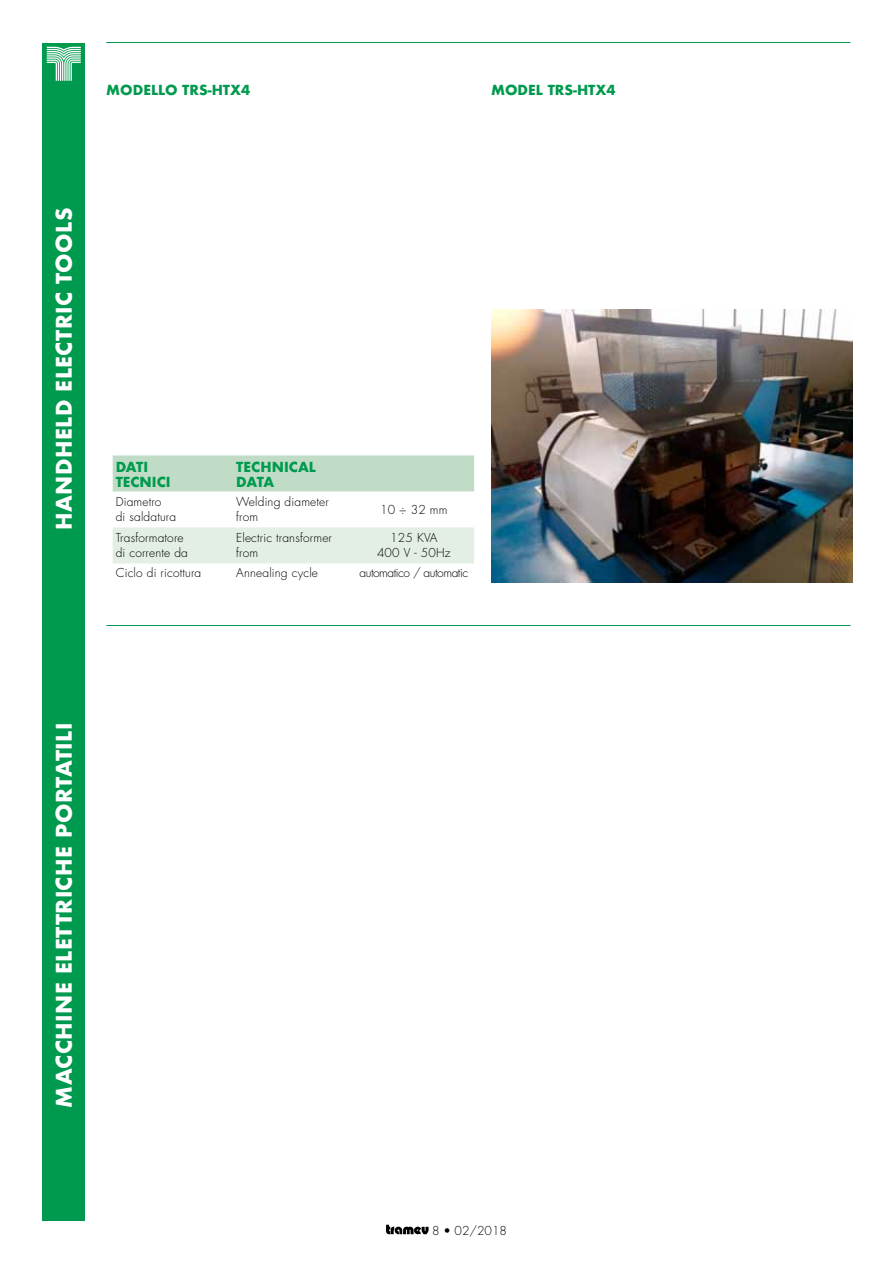
<style>
.page{position:relative;width:893px;height:1263px;background:#fff}
.page>*{position:absolute;margin:0;border:0;box-sizing:border-box;transform-origin:0 0}
.t1{font:700 21px "Futura";letter-spacing:.02em;color:#fff}
.t2{font:700 13.5px/15px "Futura";color:#009a4e}
.t3{font:300 12px/15px "Futura";letter-spacing:.015em;color:#000}
.t4{font:300 12px "Futura";letter-spacing:-.035em;color:#000}
</style>
<div class="page">
<div style="left:43px;top:43px;width:42px;height:1177px;background:#009a4e"></div>
<svg style="left:386px;top:1225px;width:43px;height:9px"></svg>
<svg style="left:47px;top:47px;width:34px;height:34px"></svg>
<hr style="left:106px;top:42px;width:744px;height:1px;background:#009a4e">
<hr style="left:106px;top:625px;width:744px;height:1px;background:#009a4e">
<div style="left:113px;top:455px;width:361px;height:36px;background:#c0dcc7"></div>
<div style="left:113px;top:527px;width:361px;height:36px;background:#e3efe5"></div>
<img style="left:491px;top:310px;width:362px;height:273px">
<p class="t2" style="left:106px;top:83px;width:145px">MO DELLO TRS-HTX4</p>
<p class="t2" style="left:491px;top:83px;width:126px">MO DEL TRS-HTX4</p>
<h1 class="t1" style="left:49px;top:530px;width:322px;rotate:-90deg">HANDHELD ELECTRIC TOOLS</h1>
<p class="t2" style="left:116px;top:459px;width:56px">DATI<br>TECNICI</p>
<p class="t2" style="left:236px;top:459px;width:81px">TECHNICAL<br>DATA</p>
<p class="t3" style="left:116px;top:495px;width:62px">Diametro<br>di saldatura</p>
<p class="t3" style="left:236px;top:495px;width:94px">Welding diameter from</p>
<p class="t3" style="left:380px;top:502px;width:69px">10 ÷ 32 mm</p>
<p class="t3" style="left:116px;top:531px;width:74px">Trasformatore di corrente da</p>
<p class="t3" style="left:236px;top:531px;width:97px">Electric transformer from</p>
<p class="t3" style="left:377px;top:531px;width:75px;text-align:center">125 KVA<br>400 V - 50Hz</p>
<p class="t3" style="left:116px;top:565px;width:87px">Ciclo di ricottura</p>
<p class="t3" style="left:236px;top:565px;width:83px">Annealing cycle</p>
<p class="t4" style="left:359px;top:565px;width:110px">automatico / automatic</p>
<h1 class="t1" style="left:49px;top:1108px;width:387px;rotate:-90deg">MACCH INE ELETTRICHE PORTATILI</h1>
<p class="t3" style="left:432px;top:1223px;width:76px">8 • 02/2018</p>
</div>
